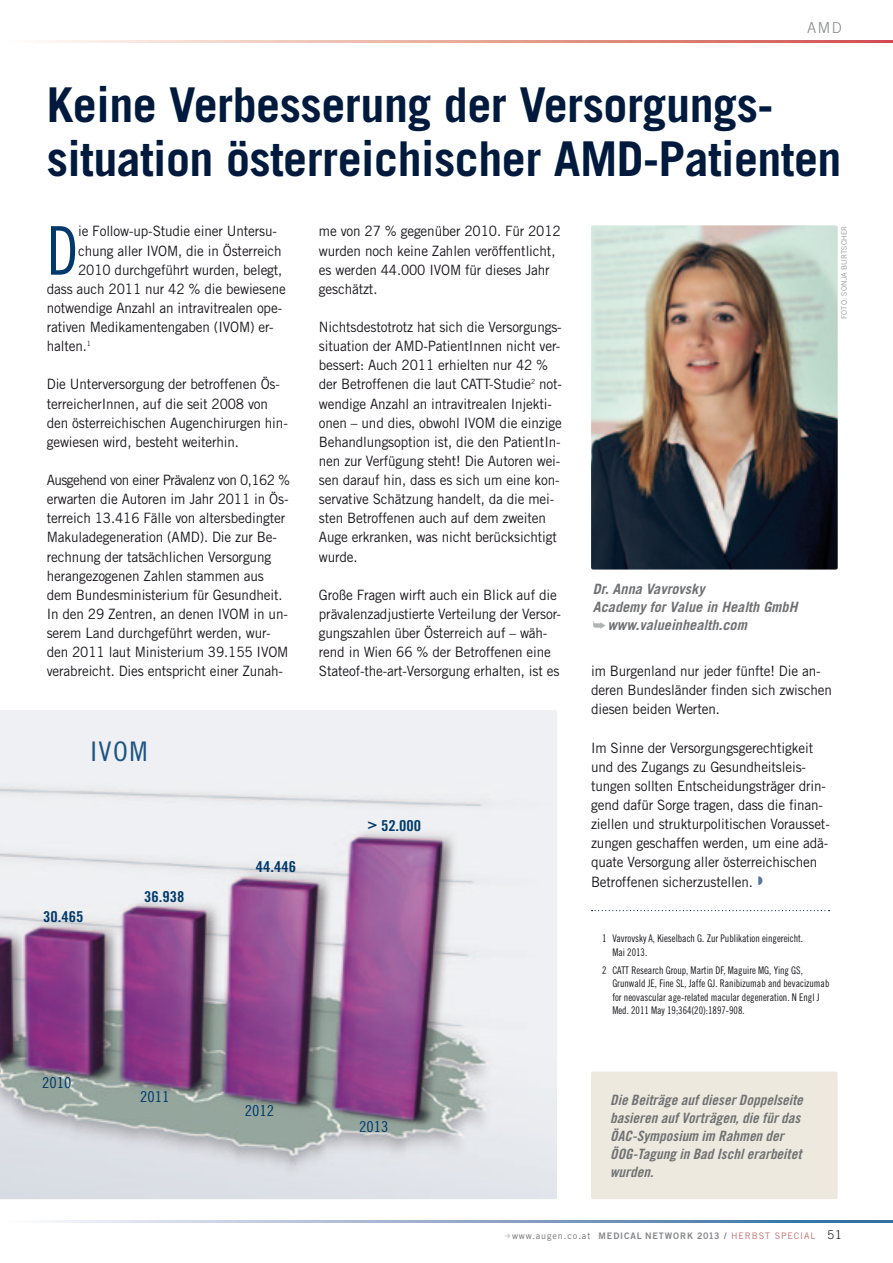
<style>
.page{position:relative;width:893px;height:1263px;background:#fff}
.page>*{position:absolute;margin:0;border:0;box-sizing:border-box;transform-origin:0 0}
.t1{font:67.2px "Trade Gothic Cond Eighteen";color:#00396b;scale:.95 1}
.t2{font:700 48px/54px "Trade Gothic";letter-spacing:-.01em;color:#001a3d}
.t3{font:27px "Trade Gothic Cond Eighteen";color:#1d5382;scale:1.1 1}
.t4{font:15px "Trade Gothic Bold Cond Twenty";color:#00396b;scale:1.1 1}
.t5{font:15px "Trade Gothic Cond Eighteen";color:#00396b;scale:1.1 1}
.t6{font:300 15px "Trade Gothic";color:#87888a}
.t7{font:14.25px/19px "Trade Gothic";letter-spacing:-.01em;color:#1a171c;scale:.95 1}
.t8{font:14.25px/18px "Trade Gothic Bold Cond Twenty Obl";color:#707173;scale:1.05 1}
.t9{font:italic 700 14.25px/18px "Trade Gothic";color:#707173}
.t10{font:10.5px/13.5px "Trade Gothic Cond Eighteen";color:#1a171c;scale:.95 1}
.t11{font:9px "Trade Gothic Bold Two";letter-spacing:.1em;color:#87888a}
.t12{font:300 7.5px "Trade Gothic";letter-spacing:.025em;color:#87888a}
.s1{font-family:"Apple Icon 2";font-weight:400;font-style:normal;color:#b1b3b4}
.s2{font-family:"Trade Gothic";color:#707173}
.s3{font-family:"Trade Gothic";color:#c46e70}
.s4{font-family:"Trade Gothic";font-weight:300;font-size:12px;color:#1a171c}
</style>
<div class="page">
<svg style="left:50px;top:40px;width:843px;height:3px;background:#e6a59b"></svg>
<svg style="left:50px;top:1220px;width:843px;height:2px;background:#90aac9"></svg>
<div style="left:591px;top:1071px;width:247px;height:128px;background:#ede9de;border-radius:2px"></div>
<img style="left:591px;top:225px;width:247px;height:344px">
<img style="left:0;top:710px;width:557px;height:489px">
<svg style="left:592px;top:910px;width:238px;height:1px"></svg>
<p class="t6" style="left:807px;top:19px;width:34px">AMD</p>
<h2 class="t2" style="left:47px;top:77px;width:728px">Keine Verbesserung der Versorgungs&shy;situation österreichischer AMD</h2>
<h2 class="t2" style="left:643px;top:131px;width:200px">-Patienten</h2>
<h1 class="t1" style="left:47px;top:211px;width:27px">D</h1>
<p class="t7" style="left:78px;top:222px;width:211px">ie Follow-up-Studie einer Untersu-</p>
<p class="t7" style="left:78px;top:241px;width:216px">chung aller IVOM, die in Österreich</p>
<p class="t7" style="left:78px;top:260px;width:217px">2010 durchgeführt wurden, belegt,</p>
<p class="t7" style="left:47px;top:279px;width:253px">dass auch 2011 nur 42 % die bewiesene</p>
<p class="t7" style="left:47px;top:298px;width:249px">notwendige Anzahl an intravitrealen ope-</p>
<p class="t7" style="left:47px;top:317px;width:240px">rativen Medikamentengaben (IVOM) er-</p>
<p class="t7" style="left:47px;top:336px;width:48px">halten.<sup>1</sup></p>
<p class="t7" style="left:47px;top:375px;width:255px">Die Unterversorgung der betroffenen Ös&shy;terreicherInnen, auf die seit 2008 von den österreichischen Augenchirurgen hin&shy;gewiesen wird, besteht weiterhin.</p>
<p class="t7" style="left:47px;top:470px;width:258px">Ausgehend von einer Prävalenz von 0,162 % erwarten die Autoren im Jahr 2011 in Ös&shy;terreich 13.416 Fälle von altersbedingter Makuladegeneration (AMD). Die zur Be&shy;rechnung der tatsächlichen Versorgung herangezogenen Zahlen stammen aus dem Bundesministerium für Gesundheit.<br>In den 29 Zentren, an denen IVOM in un&shy;serem Land durchgeführt werden, wur&shy;den 2011 laut Ministerium 39.155 IVOM verabreicht. Dies entspricht einer Zunah-</p>
<p class="t7" style="left:319px;top:222px;width:256px">me von 27 % gegenüber 2010. Für 2012 wurden noch keine Zahlen veröffentlicht, es werden 44.000 IVOM für dieses Jahr geschätzt.</p>
<p class="t7" style="left:319px;top:317px;width:258px">Nichtsdestotrotz hat sich die Versorgungs&shy;situation der AMD-PatientInnen nicht ver&shy;bessert: Auch 2011 erhielten nur 42 % der Betroffenen die laut CATT-Studie<sup>2</sup> not&shy;wendige Anzahl an intravitrealen Injekti&shy;onen – und dies, obwohl IVOM die einzige Behandlungsoption ist, die den PatientIn&shy;nen zur Verfügung steht! Die Autoren wei&shy;sen darauf hin, dass es sich um eine kon&shy;servative Schätzung handelt, da die mei&shy;sten Betroffenen auch auf dem zweiten Auge erkranken, was nicht berücksichtigt wurde.</p>
<p class="t7" style="left:319px;top:585px;width:256px">Große Fragen wirft auch ein Blick auf die prävalenzadjustierte Verteilung der Versor&shy;gungszahlen über Österreich auf – wäh&shy;rend in Wien 66 % der Betroffenen eine Stateof-the-art-Versorgung erhalten, ist es</p>
<h3 class="t3" style="left:90px;top:735px;width:51px">IVOM</h3>
<p class="t4" style="left:43px;top:907px;width:38px">30.465</p>
<p class="t4" style="left:144px;top:888px;width:38px">36.938</p>
<p class="t4" style="left:256px;top:857px;width:38px">44.446</p>
<p class="t4" style="left:367px;top:816px;width:50px">&gt; 52.000</p>
<p class="t12" style="left:840px;top:319px;width:95px;rotate:-90deg">Foto: Sonja Bu rtscher</p>
<p class="t9" style="left:593px;top:579px;width:206px">Dr. Anna Vavrovsky<br>Academy for Value in Health GmbH<br><span class="s1">Œ</span>www.valueinhealth.com</p>
<p class="t7" style="left:591px;top:661px;width:255px">im Burgenland nur jeder fünfte! Die an&shy;deren Bundesländer finden sich zwischen diesen beiden Werten.</p>
<p class="t7" style="left:591px;top:738px;width:253px">Im Sinne der Versorgungsgerechtigkeit und des Zugangs zu Gesundheitsleis&shy;tungen sollten Entscheidungsträger drin&shy;gend dafür Sorge tragen, dass die finan&shy;ziellen und strukturpolitischen Vorausset&shy;zungen geschaffen werden, um eine adä&shy;quate Versorgung aller österreichischen Betroffenen sicherzustellen.</p>
<p class="t10" style="left:612px;top:932px;width:202px;text-indent:-10px">1 Vavrovsky A, Kieselbach G. Zur Publikation eingereicht.<br>Mai 2013.</p>
<p class="t10" style="left:612px;top:963px;width:230px;text-indent:-10px">2 CATT Research Group, Martin DF, Maguire MG, Ying GS, -Grunwald JE, Fine SL, Jaffe GJ. Ranibizumab and bevacizumab for neovascular age-related macular degeneration. N Engl J Med. 2011 May 19;364(20):1897-908.</p>
<p class="t5" style="left:42px;top:1073px;width:28px">2010</p>
<p class="t5" style="left:140px;top:1088px;width:28px">2011</p>
<p class="t5" style="left:245px;top:1102px;width:28px">2012</p>
<p class="t5" style="left:359px;top:1118px;width:28px">2013</p>
<p class="t8" style="left:610px;top:1091px;width:185px">Die Beiträge auf dieser Doppelseite basieren auf Vorträgen, die für das<br>ÖAC-Symposium im Rahmen der<br>ÖOG-Tagung in Bad Ischl erarbeitet wurden.</p>
<p class="t11" style="left:512px;top:1231px;width:331px"><span class="s2">www.augen.co.at</span> MEDICAL NETWORK 2013 / <span class="s3">HERBST s PECIAL</span> <span class="s4">51</span></p>
</div>
